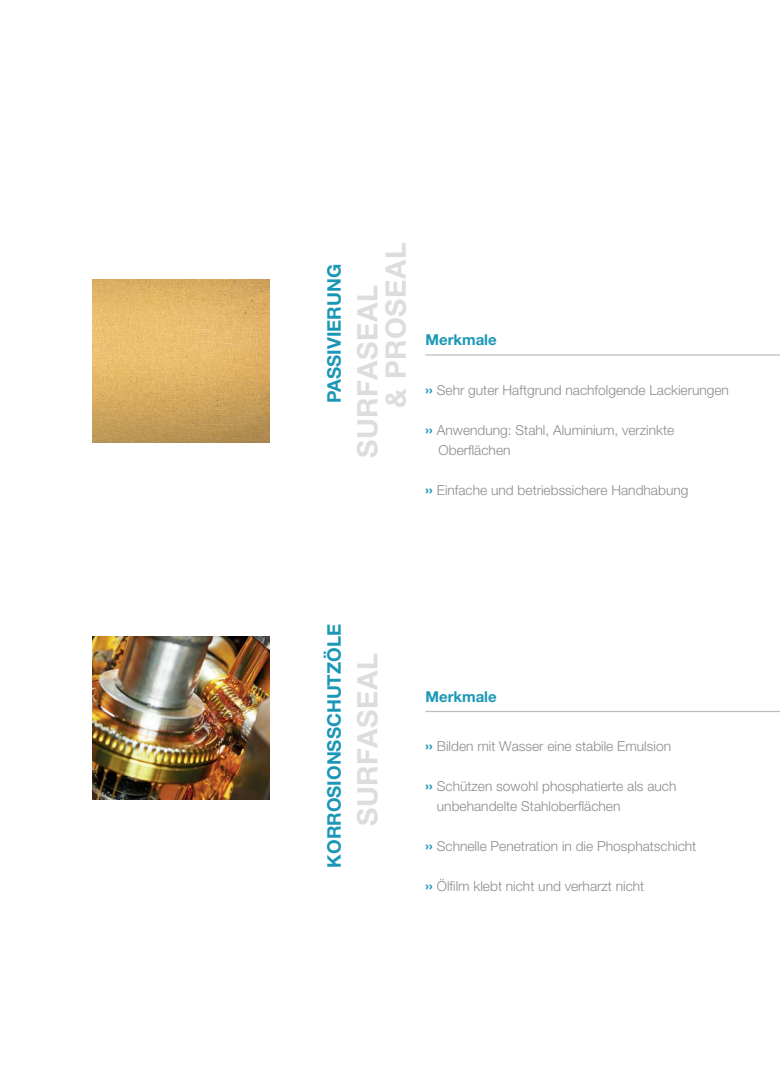
<style>
.page{position:relative;width:780px;height:1088px;background:#fff}
.page>*{position:absolute;margin:0;border:0;box-sizing:border-box;transform-origin:0 0}
.t1{font:700 28.25px/28.1px "Helvetica Neue";letter-spacing:.02em;color:#dcddde}
.t2{font:700 18.75px "Helvetica Neue";color:#1a97b6}
.t3{font:700 15px "Helvetica Neue";color:#1a97b6}
.t4{font:300 13.75px/20px "Helvetica Neue";color:#8a8c8e}
.s1{font-weight:700;font-size:15px;color:#1a97b6}
</style>
<div class="page">
<hr style="left:425px;top:354px;width:355px;height:2px;background:#bbbdc0">
<hr style="left:425px;top:711px;width:355px;height:1px;background:#bbbdc0">
<img style="left:92px;top:279px;width:177px;height:163px">
<img style="left:92px;top:636px;width:177px;height:163px">
<h2 class="t2" style="left:327px;top:403px;width:140px;rotate:-90deg">PASSIVIERUNG</h2>
<h1 class="t1" style="left:356px;top:408px;width:167px;text-indent:-50px;rotate:-90deg">SURFASEAL<br>&amp; PROSEAL</h1>
<p class="t3" style="left:425px;top:334px;width:73px">Merkmale</p>
<p class="t4" style="left:425px;top:381px;width:305px"><span class="s1">››</span> Sehr guter Haftgrund nachfolgende Lackierungen</p>
<p class="t4" style="left:438px;top:421px;width:237px;text-indent:-13px"><span class="s1">››</span> Anwendung: Stahl, Aluminium, verzinkte<br>Oberflächen</p>
<p class="t4" style="left:425px;top:481px;width:264px"><span class="s1">››</span> Einfache und betriebssichere Handhabung</p>
<h2 class="t2" style="left:327px;top:867px;width:245px;rotate:-90deg">KORROSIONSSCHUTZÖLE</h2>
<h1 class="t1" style="left:356px;top:826px;width:174px;rotate:-90deg">SURFASEAL</h1>
<p class="t3" style="left:425px;top:691px;width:73px">Merkmale</p>
<p class="t4" style="left:425px;top:737px;width:247px"><span class="s1">››</span> Bilden mit Wasser eine stabile Emulsion</p>
<p class="t4" style="left:437px;top:777px;width:241px;text-indent:-11px"><span class="s1">››</span> Schützen sowohl phosphatierte als auch unbehandelte Stahloberflächen</p>
<p class="t4" style="left:425px;top:837px;width:272px"><span class="s1">››</span> Schnelle Penetration in die Phosphatschicht</p>
<p class="t4" style="left:425px;top:877px;width:220px"><span class="s1">››</span> Ölfilm klebt nicht und verharzt nicht</p>
</div>
